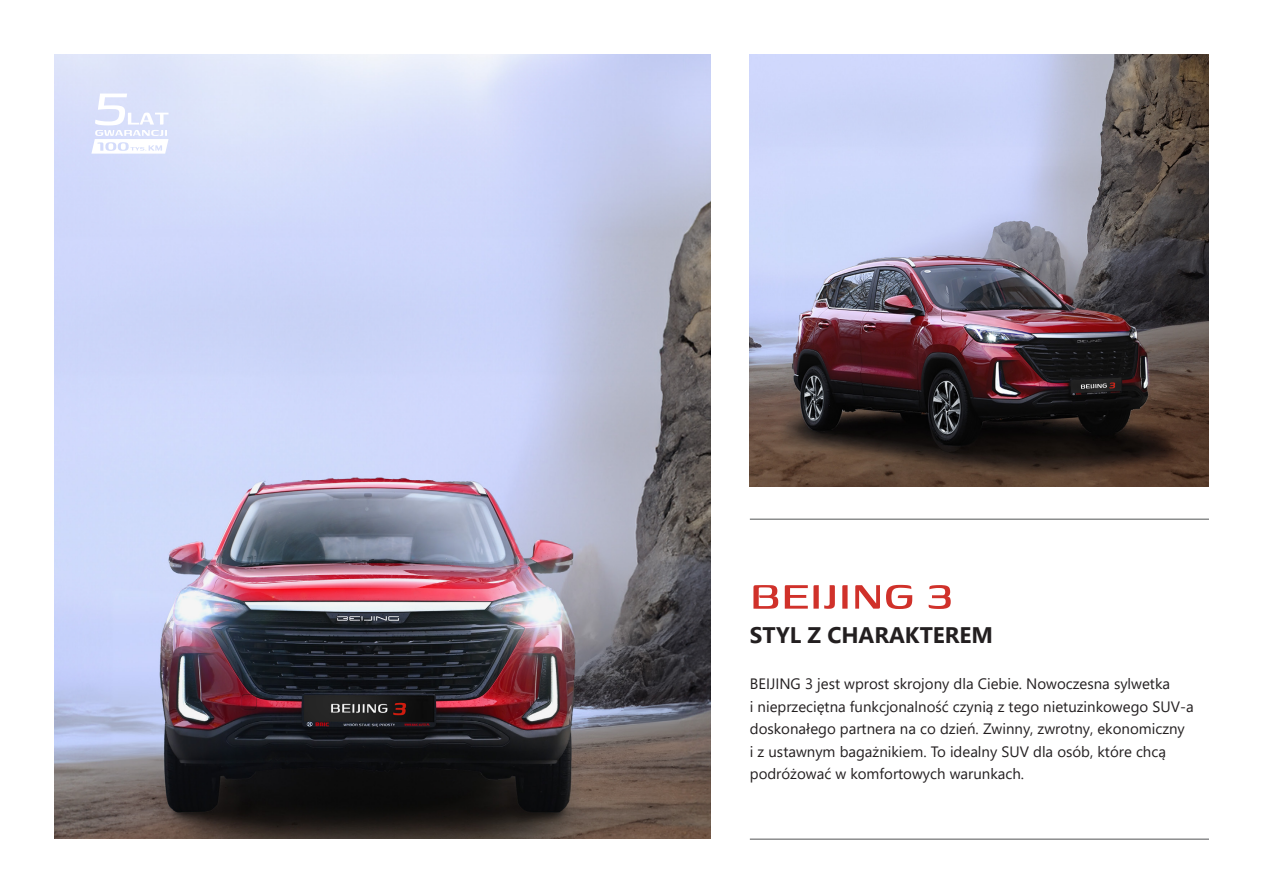
<style>
.page{position:relative;width:1263px;height:893px;background:#fff}
.page>*{position:absolute;margin:0;border:0;box-sizing:border-box;transform-origin:0 0}
.t1{font:500 51px "Genos";color:#d0312a}
.t2{font:700 22.5px "Segoe UI";color:#231f20}
.t3{font:15px/22.5px "Segoe UI";color:#231f20}
</style>
<div class="page">
<img style="left:54px;top:54px;width:656px;height:785px">
<img style="left:750px;top:54px;width:459px;height:432px">
<svg style="left:91px;top:94px;width:78px;height:60px"></svg>
<hr style="left:750px;top:519px;width:459px;height:1px;background:#525455">
<hr style="left:750px;top:839px;width:459px;height:1px;background:#525455">
<h1 class="t1" style="left:750px;top:569px;width:204px">BEIJING 3</h1>
<h2 class="t2" style="left:750px;top:614px;width:245px">STYL Z CHARAKTEREM</h2>
<p class="t3" style="left:750px;top:671px;width:445px">BEIJING 3 jest wprost skrojony dla Ciebie. Nowoczesna sylwetka<br>i nieprzeciętna funkcjonalność czynią z tego nietuzinkowego SUV-a doskonałego partnera na co dzień. Zwinny, zwrotny, ekonomiczny<br>i z ustawnym bagażnikiem. To idealny SUV dla osób, które chcą podróżować w komfortowych warunkach.</p>
</div>
